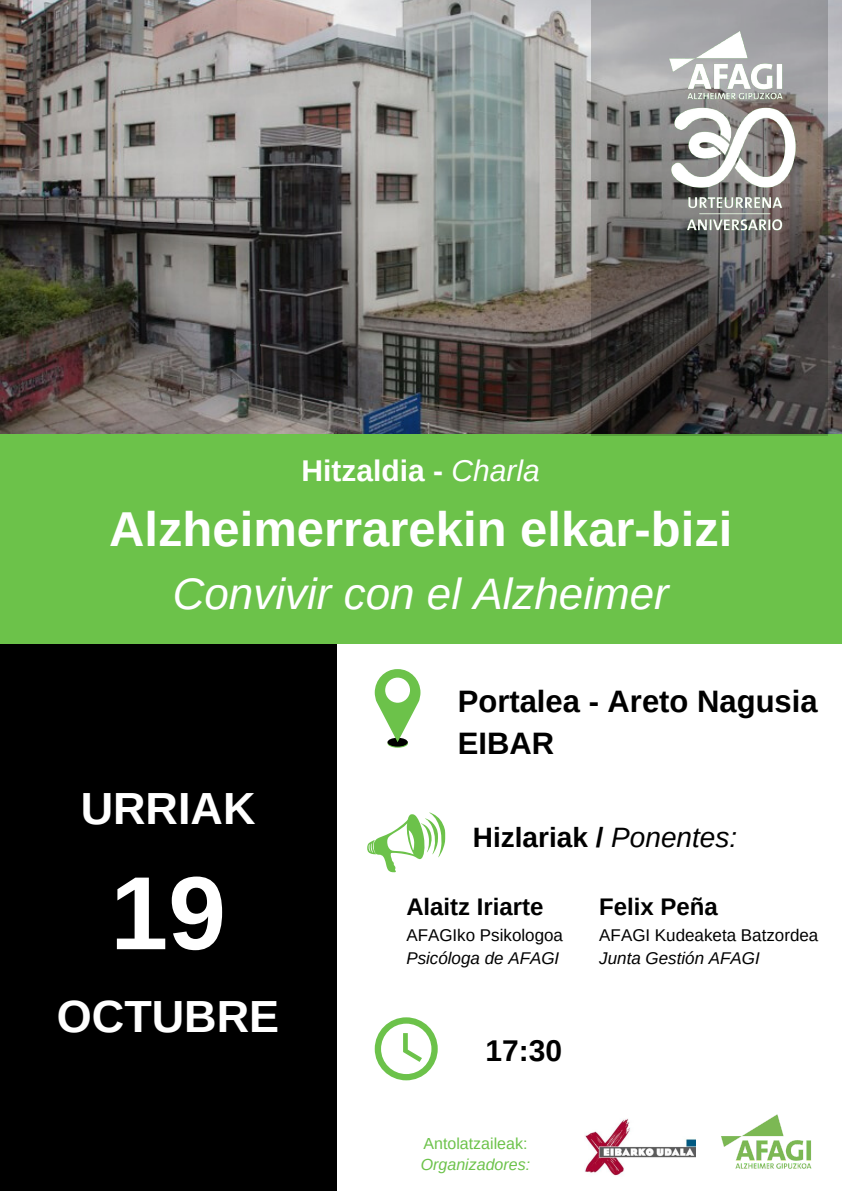
<style>
.page{position:relative;width:842px;height:1191px;background:#fff}
.page>*{position:absolute;margin:0;border:0;box-sizing:border-box;transform-origin:0 0}
.t1{font:700 104px "Arimo";color:#fff}
.t2{font:700 49px "Arimo";color:#fff}
.t3{font:700 45px "Arimo";color:#fff}
.t4{font:italic 44px "Arimo";color:#fff}
.t5{font:700 31px "Arimo";color:#000}
.t6{font:700 30px "Arimo";color:#fff}
.t7{font:700 30px "Arimo";color:#000}
.t8{font:700 28px "Arimo";color:#000}
.t9{font:700 24px "Arimo";color:#000}
.t10{font:17px "Arimo";color:#000}
.t11{font:italic 17px "Arimo";color:#000}
.t12{font:16px "Arimo";color:#6cc24a}
.t13{font:italic 16px "Arimo";color:#6cc24a}
.s1{font-weight:400;font-style:italic}
</style>
<div class="page">
<img style="left:0;top:0;width:842px;height:434px">
<div style="left:0;top:434px;width:842px;height:209px;background:#6cc24a"></div>
<svg style="left:592px;top:0;width:236px;height:435px;background:#534f4e"></svg>
<img style="left:639px;top:12px;width:187px;height:247px">
<div style="left:0;top:644px;width:337px;height:546px;background:#000"></div>
<svg style="left:387px;top:738px;width:21px;height:9px"></svg>
<div style="left:387px;top:737px;width:21px;height:9px;background:#000;border-radius:50%"></div>
<svg style="left:375px;top:669px;width:45px;height:73px"></svg>
<div style="left:385px;top:677px;width:25px;height:25px;background:#fff;border-radius:50%"></div>
<svg style="left:375px;top:1017px;width:63px;height:63px"></svg>
<img style="left:721px;top:1114px;width:91px;height:55px">
<svg style="left:367px;top:812px;width:78px;height:60px"></svg>
<img style="left:585px;top:1118px;width:111px;height:58px">
<p class="t6" style="left:302px;top:454px;width:240px">Hitzaldia - <span class="s1">Charla</span></p>
<p class="t2" style="left:109px;top:502px;width:625px">Alzheimerrarekin elkar-bizi</p>
<p class="t4" style="left:173px;top:569px;width:498px">Convivir con el Alzheimer</p>
<p class="t3" style="left:81px;top:783px;width:176px">URRIAK</p>
<p class="t1" style="left:110px;top:854px;width:117px">19</p>
<p class="t3" style="left:57px;top:991px;width:224px">OCTUBRE</p>
<p class="t5" style="left:458px;top:683px;width:361px">Portalea - Areto Nagusia</p>
<p class="t5" style="left:458px;top:726px;width:98px">EIBAR</p>
<p class="t8" style="left:473px;top:821px;width:266px">Hizlariak / <span class="s1">Ponentes:</span></p>
<p class="t9" style="left:406px;top:893px;width:139px">Alaitz Iriarte</p>
<p class="t10" style="left:406px;top:925px;width:158px">AFAGIko Psikologoa</p>
<p class="t11" style="left:406px;top:948px;width:154px">Psicóloga de AFAGI</p>
<p class="t7" style="left:485px;top:1033px;width:78px">17:30</p>
<p class="t12" style="left:423px;top:1133px;width:105px">Antolatzaileak:</p>
<p class="t13" style="left:421px;top:1155px;width:111px">Organizadores:</p>
<p class="t9" style="left:599px;top:893px;width:120px">Felix Peña</p>
<p class="t10" style="left:599px;top:925px;width:221px">AFAGI Kudeaketa Batzordea</p>
<p class="t11" style="left:599px;top:948px;width:162px">Junta Gestión AFAGI</p>
</div>
